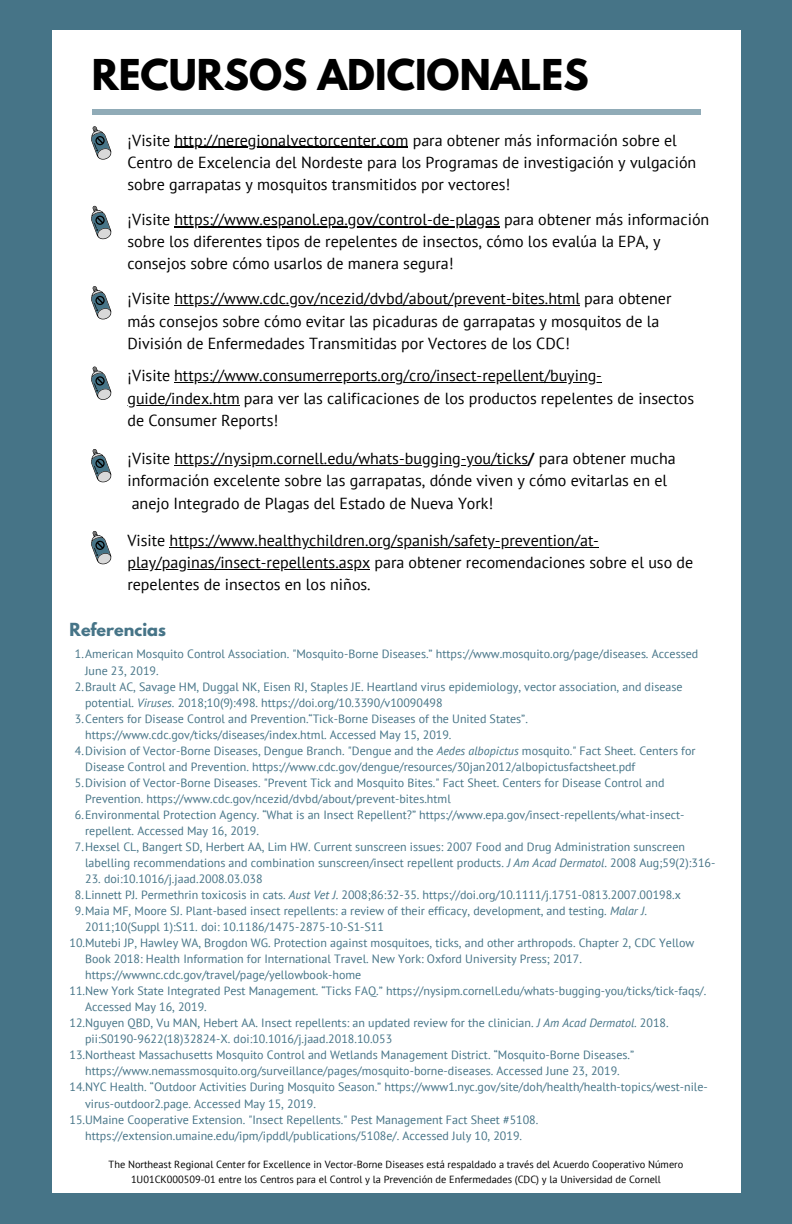
<style>
.page{position:relative;width:792px;height:1224px;background:#467487}
.page>*{position:absolute;margin:0;border:0;box-sizing:border-box;transform-origin:0 0}
.t1{font:700 37.6px "League Spartan";color:#000}
.t2{font:16px/22.4px "PT Sans";color:#000}
.t3{font:700 16px "League Spartan";color:#467487}
.t4{font:12px/16px "PT Sans";color:#467487}
.t5{font:10.4px/14.2px "PT Sans";color:#000;text-align:center}
.s1{font-weight:700}
.s2{font-style:italic}
</style>
<div class="page">
<div style="left:52px;top:30px;width:689px;height:1163px;background:#fff"></div>
<hr style="left:127px;top:569px;width:243px;height:1px;background:#000">
<hr style="left:170px;top:547px;width:429px;height:1px;background:#000">
<hr style="left:174px;top:465px;width:354px;height:1px;background:#000">
<hr style="left:174px;top:147px;width:234px;height:1px;background:#000">
<hr style="left:174px;top:382px;width:428px;height:1px;background:#000">
<hr style="left:174px;top:305px;width:406px;height:1px;background:#000">
<hr style="left:174px;top:226px;width:326px;height:2px;background:#000">
<hr style="left:127px;top:405px;width:113px;height:1px;background:#000">
<div style="left:92px;top:109px;width:608px;height:6px;background:#90abb7"></div>
<svg style="left:91px;top:206px;width:21px;height:33px"></svg>
<svg style="left:91px;top:286px;width:21px;height:33px"></svg>
<svg style="left:91px;top:367px;width:21px;height:33px"></svg>
<svg style="left:91px;top:126px;width:21px;height:34px"></svg>
<svg style="left:91px;top:449px;width:21px;height:33px"></svg>
<svg style="left:91px;top:531px;width:21px;height:33px"></svg>
<h2 class="t1" style="left:92px;top:56px;width:498px">RECURSOS ADICIONALES</h2>
<p class="t2" style="left:127px;top:129px;width:570px">¡Visite http://neregionalvectorcenter.com para obtener más información sobre el<br>Centro de Excelencia del Nordeste para los Programas de investigación y vulgación sobre garrapatas y mosquitos transmitidos por vectores!</p>
<p class="t2" style="left:127px;top:208px;width:584px">¡Visite https://www.espanol.epa.gov/control-de-plagas para obtener más información sobre los diferentes tipos de repelentes de insectos, cómo los evalúa la EPA, y consejos sobre cómo usarlos de manera segura!</p>
<p class="t2" style="left:127px;top:287px;width:546px">¡Visite https://www.cdc.gov/ncezid/dvbd/about/prevent-bites.html para obtener más consejos sobre cómo evitar las picaduras de garrapatas y mosquitos de la<br>División de Enfermedades Transmitidas por Vectores de los CDC!</p>
<p class="t2" style="left:127px;top:364px;width:476px">¡Visite https://www.consumerreports.org/cro/insect-repellent/buying-</p>
<p class="t2" style="left:127px;top:387px;width:568px">guide/index.htm para ver las calificaciones de los productos repelentes de insectos de Consumer Reports!</p>
<p class="t2" style="left:127px;top:447px;width:550px">¡Visite https://nysipm.cornell.edu/whats-bugging-you/ticks<span class="s1">/</span> para obtener mucha</p>
<p class="t2" style="left:127px;top:469px;width:541px">información excelente sobre las garrapatas, dónde viven y cómo evitarlas en el anejo Integrado de Plagas del Estado de Nueva York!</p>
<p class="t2" style="left:127px;top:529px;width:567px">Visite https://www.healthychildren.org/spanish/safety-prevention/at&shy;play/paginas/insect-repellents.aspx para obtener recomendaciones sobre el uso de repelentes de insectos en los niños.</p>
<h6 class="t3" style="left:70px;top:621px;width:98px">Referencias</h6>
<p class="t4" style="left:75px;top:646px;width:625px">1.American Mosquito Control Association. "Mosquito-Borne Diseases.” https://www.mosquito.org/page/diseases. Accessed</p>
<p class="t4" style="left:85px;top:662px;width:75px">June 23, 2019.</p>
<p class="t4" style="left:75px;top:678px;width:609px">2.Brault AC, Savage HM, Duggal NK, Eisen RJ, Staples JE. Heartland virus epidemiology, vector association, and disease</p>
<p class="t4" style="left:85px;top:694px;width:359px">potential. <span class="s2">Viruses</span>. 2018;10(9):498. https://doi.org/10.3390/v10090498</p>
<p class="t4" style="left:75px;top:710px;width:455px">3.Centers for Disease Control and Prevention.“Tick-Borne Diseases of the United States”.</p>
<p class="t4" style="left:85px;top:726px;width:368px">https://www.cdc.gov/ticks/diseases/index.html. Accessed May 15, 2019.</p>
<p class="t4" style="left:75px;top:742px;width:622px">4.Division of Vector-Borne Diseases, Dengue Branch. "Dengue and the <span class="s2">Aedes albopictus</span> mosquito." Fact Sheet. Centers for</p>
<p class="t4" style="left:85px;top:758px;width:552px">Disease Control and Prevention. https://www.cdc.gov/dengue/resources/30jan2012/albopictusfactsheet.pdf</p>
<p class="t4" style="left:75px;top:774px;width:591px">5.Division of Vector-Borne Diseases. "Prevent Tick and Mosquito Bites." Fact Sheet. Centers for Disease Control and</p>
<p class="t4" style="left:85px;top:790px;width:367px">Prevention. https://www.cdc.gov/ncezid/dvbd/about/prevent-bites.html</p>
<p class="t4" style="left:75px;top:806px;width:611px">6.Environmental Protection Agency. “What is an Insect Repellent?” https://www.epa.gov/insect-repellents/what-insect-</p>
<p class="t4" style="left:85px;top:822px;width:175px">repellent. Accessed May 16, 2019.</p>
<p class="t4" style="left:85px;top:838px;width:632px;text-indent:-10px">7.Hexsel CL, Bangert SD, Herbert AA, Lim HW. Current sunscreen issues: 2007 Food and Drug Administration sunscreen labelling recommendations and combination sunscreen/insect repellent products. <span class="s2">J Am Acad Dermatol</span>. 2008 Aug;59(2):316-</p>
<p class="t4" style="left:85px;top:871px;width:179px">23. doi:10.1016/j.jaad.2008.03.038</p>
<p class="t4" style="left:75px;top:887px;width:608px">8.Linnett PJ. Permethrin toxicosis in cats. <span class="s2">Aust Vet J</span>. 2008;86:32-35. https://doi.org/10.1111/j.1751-0813.2007.00198.x</p>
<p class="t4" style="left:75px;top:903px;width:574px">9.Maia MF, Moore SJ. Plant-based insect repellents: a review of their efficacy, development, and testing. <span class="s2">Malar J</span>.</p>
<p class="t4" style="left:85px;top:919px;width:300px">2011;10(Suppl 1):S11. doi: 10.1186/1475-2875-10-S1-S11</p>
<p class="t4" style="left:85px;top:935px;width:611px;text-indent:-16px">10.Mutebi JP, Hawley WA, Brogdon WG. Protection against mosquitoes, ticks, and other arthropods. Chapter 2, CDC Yellow<br>Book 2018: Health Information for International Travel. New York: Oxford University Press; 2017. https://wwwnc.cdc.gov/travel/page/yellowbook-home</p>
<p class="t4" style="left:85px;top:983px;width:623px;text-indent:-16px">11.New York State Integrated Pest Management. “Ticks FAQ.” https://nysipm.cornell.edu/whats-bugging-you/ticks/tick-faqs/.<br>Accessed May 16, 2019.</p>
<p class="t4" style="left:85px;top:1015px;width:585px;text-indent:-16px">12.Nguyen QBD, Vu MAN, Hebert AA. Insect repellents: an updated review for the clinician. <span class="s2">J Am Acad Dermatol</span>. 2018. pii:S0190-9622(18)32824-X. doi:10.1016/j.jaad.2018.10.053</p>
<p class="t4" style="left:70px;top:1047px;width:566px;text-align:center">13.Northeast Massachusetts Mosquito Control and Wetlands Management District. “Mosquito-Borne Diseases.” https://www.nemassmosquito.org/surveillance/pages/mosquito-borne-diseases. Accessed June 23, 2019.</p>
<p class="t4" style="left:85px;top:1079px;width:624px;text-indent:-16px">14.NYC Health. “Outdoor Activities During Mosquito Season.” https://www1.nyc.gov/site/doh/health/health-topics/west-nile&shy;virus-outdoor2.page. Accessed May 15, 2019.</p>
<p class="t4" style="left:70px;top:1111px;width:470px;text-align:center">15.UMaine Cooperative Extension. "Insect Repellents." Pest Management Fact Sheet #5108. https://extension.umaine.edu/ipm/ipddl/publications/5108e/. Accessed July 10, 2019.</p>
<p class="t5" style="left:109px;top:1157px;width:576px">The Northeast Regional Center for Excellence in Vector-Borne Diseases está respaldado a través del Acuerdo Cooperativo Número<br>1U01CK000509-01 entre los Centros para el Control y la Prevención de Enfermedades (CDC) y la Universidad de Cornell</p>
</div>
